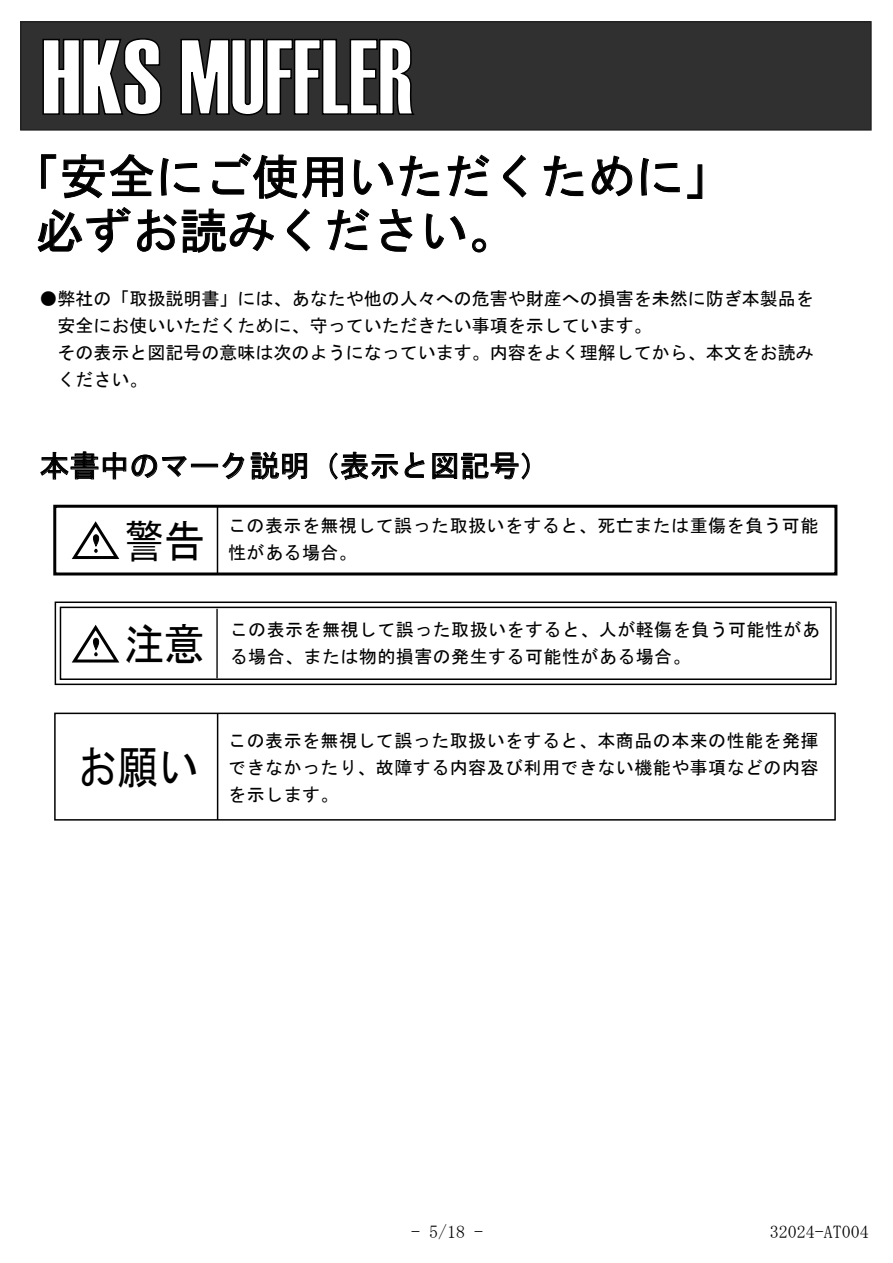
<style>
.page{position:relative;width:893px;height:1263px;background:#fff}
.page>*{position:absolute;margin:0;border:0;box-sizing:border-box;transform-origin:0 0}
.t1{font:106.5px "Haettenschweiler";color:#fff}
.t2{font:48px/54px "MS Gothic";color:#000}
.t3{font:45px "MS Gothic";color:#000;scale:.9 1}
.t4{font:44.55px "Shin Go Bold 90 ms RKSJ H";color:#000;scale:.9 1}
.t5{font:30px "MS Gothic";color:#000}
.t6{font:18px/27px "Gothic BBB Medium 90 ms RKSJ H";letter-spacing:.025em;color:#000}
.t7{font:18px/27px "MS Gothic";color:#000}
.t8{font:18px "MS Mincho";color:#000}
</style>
<div class="page">
<div style="left:21px;top:22px;width:849px;height:108px;background:#303030"></div>
<div style="left:20px;top:21px;width:851px;height:110px;border:2px solid #000"></div>
<svg style="left:42px;top:38px;width:120px;height:78px"></svg>
<svg style="left:180px;top:39px;width:235px;height:77px"></svg>
<svg style="left:71px;top:521px;width:49px;height:38px"></svg>
<svg style="left:71px;top:624px;width:49px;height:39px"></svg>
<svg style="left:41px;top:154px;width:15px;height:35px"></svg>
<svg style="left:62px;top:154px;width:92px;height:45px"></svg>
<svg style="left:160px;top:158px;width:40px;height:38px"></svg>
<svg style="left:212px;top:153px;width:131px;height:46px"></svg>
<svg style="left:353px;top:159px;width:40px;height:36px"></svg>
<svg style="left:399px;top:155px;width:40px;height:42px"></svg>
<svg style="left:447px;top:154px;width:42px;height:43px"></svg>
<svg style="left:503px;top:154px;width:24px;height:44px"></svg>
<svg style="left:543px;top:155px;width:40px;height:42px"></svg>
<svg style="left:591px;top:155px;width:41px;height:42px"></svg>
<svg style="left:641px;top:158px;width:39px;height:38px"></svg>
<svg style="left:687px;top:164px;width:15px;height:35px"></svg>
<svg style="left:37px;top:207px;width:94px;height:46px"></svg>
<svg style="left:137px;top:208px;width:137px;height:45px"></svg>
<svg style="left:286px;top:208px;width:25px;height:44px"></svg>
<svg style="left:327px;top:208px;width:42px;height:43px"></svg>
<svg style="left:379px;top:209px;width:34px;height:43px"></svg>
<svg style="left:425px;top:213px;width:40px;height:36px"></svg>
<svg style="left:472px;top:238px;width:14px;height:15px"></svg>
<svg style="left:40px;top:452px;width:86px;height:27px"></svg>
<svg style="left:132px;top:455px;width:54px;height:23px"></svg>
<div style="left:191px;top:464px;width:27px;height:3px;border:1px solid #000"></div>
<svg style="left:222px;top:453px;width:22px;height:26px"></svg>
<svg style="left:251px;top:452px;width:56px;height:28px"></svg>
<svg style="left:330px;top:452px;width:68px;height:28px"></svg>
<svg style="left:405px;top:453px;width:19px;height:25px"></svg>
<svg style="left:432px;top:453px;width:97px;height:27px"></svg>
<div style="left:55px;top:602px;width:781px;height:83px;border:2px solid #000"></div>
<div style="left:60px;top:607px;width:771px;height:73px;border:2px solid #000"></div>
<hr style="left:216px;top:609px;width:2px;height:69px;background:#000">
<div style="left:53px;top:505px;width:784px;height:71px;border:3px solid #000"></div>
<hr style="left:217px;top:506px;width:1px;height:68px;background:#000">
<div style="left:54px;top:713px;width:781px;height:108px;border:2px solid #000"></div>
<hr style="left:217px;top:713px;width:1px;height:107px;background:#000">
<h1 class="t1" style="left:42px;top:5px;width:373px">HKS MUFFLER</h1>
<h2 class="t2" style="left:36px;top:150px;width:697px;text-indent:-24px">「安全にご使用いただくために」必ずお読みください。</h2>
<p class="t7" style="left:40px;top:285px;width:775px">●弊社の「取扱説明書」には、あなたや他の人々への危害や財産への損害を未然に防ぎ本製品を　安全にお使いいただくために、守っていただきたい事項を示しています。<br>　その表示と図記号の意味は次のようになっています。内容をよく理解してから、本文をお読み　ください。</p>
<h3 class="t5" style="left:39px;top:451px;width:512px">本書中のマーク説明（表示と図記号）</h3>
<h3 class="t4" style="left:124px;top:519px;width:91px">警告</h3>
<h3 class="t4" style="left:124px;top:622px;width:91px">注意</h3>
<p class="t6" style="left:228px;top:512px;width:591px">この表示を無視して誤った取扱いをすると、死亡または重傷を負う可能性がある場合。</p>
<p class="t6" style="left:230px;top:616px;width:591px">この表示を無視して誤った取扱いをすると、人が軽傷を負う可能性がある場合、または物的損害の発生する可能性がある場合。</p>
<h3 class="t3" style="left:77px;top:744px;width:136px">お願い</h3>
<p class="t6" style="left:228px;top:727px;width:591px;text-align:justify">この表示を無視して誤った取扱いをすると、本商品の本来の性能を発揮できなかったり、故障する内容及び利用できない機能や事項などの内容を示します。</p>
<p class="t8" style="left:411px;top:1223px;width:73px">- 5/18 -</p>
<p class="t8" style="left:770px;top:1223px;width:100px">32024-AT004</p>
</div>
